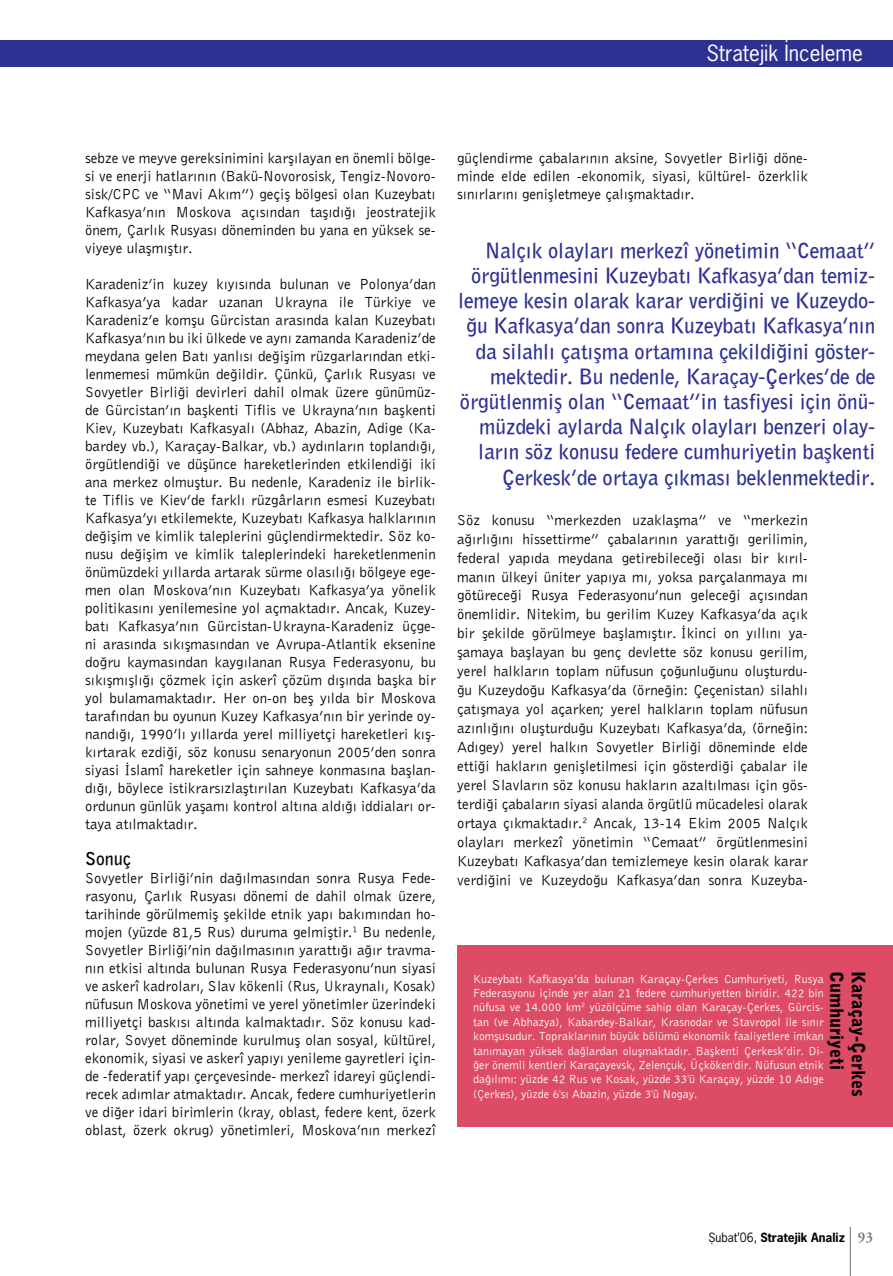
<style>
.page{position:relative;width:893px;height:1276px;background:#fff}
.page>*{position:absolute;margin:0;border:0;box-sizing:border-box;transform-origin:0 0}
.t1{font:21px/25.2px "Bell Gothic X Bold";color:#2e3192;text-align:right}
.t2{font:21px "News Gothic";color:#fff}
.t3{font:18px "Bell Gothic X Black";color:#000}
.t4{font:18px "Bell Gothic X Bold";color:#000}
.t5{font:15px/18px "Bell Gothic X";color:#000;text-align:justify}
.t6{font:12px/14.4px "Bell Gothic X";color:#fff;text-align:justify}
.t7{font:700 12px "News Gothic";color:#000}
.s1{font-weight:400}
.s2{font-family:"Adobe Garamond Pro";font-weight:600;font-size:15px;color:#6d6f71}
</style>
<div class="page">
<hr style="left:850px;top:1226px;width:1px;height:50px;background:#6d6f71">
<div style="left:0;top:41px;width:893px;height:26px;background:#2e3192"></div>
<div style="left:457px;top:945px;width:436px;height:182px;background:#dd4b65"></div>
<h1 class="t2" style="left:706px;top:40px;width:158px">Stratejik İnceleme</h1>
<p class="t5" style="left:85px;top:149px;width:352px">sebze ve meyve gereksinimini karşılayan en önemli bölge&shy;si ve enerji hatlarının (Bakü-Novorosisk, Tengiz-Novoro&shy;sisk/CPC ve “Mavi Akım”) geçiş bölgesi olan Kuzeybatı Kafkasya’nın Moskova açısından taşıdığı jeostratejik önem, Çarlık Rusyası döneminden bu yana en yüksek se&shy;viyeye ulaşmıştır.</p>
<p class="t5" style="left:85px;top:275px;width:352px">Karadeniz’in kuzey kıyısında bulunan ve Polonya’dan Kafkasya’ya kadar uzanan Ukrayna ile Türkiye ve Karadeniz’e komşu Gürcistan arasında kalan Kuzeybatı Kafkasya’nın bu iki ülkede ve aynı zamanda Karadeniz’de meydana gelen Batı yanlısı değişim rüzgarlarından etki&shy;lenmemesi mümkün değildir. Çünkü, Çarlık Rusyası ve Sovyetler Birliği devirleri dahil olmak üzere günümüz&shy;de Gürcistan’ın başkenti Tiflis ve Ukrayna’nın başkenti Kiev, Kuzeybatı Kafkasyalı (Abhaz, Abazin, Adige (Ka&shy;bardey vb.), Karaçay-Balkar, vb.) aydınların toplandığı, örgütlendiği ve düşünce hareketlerinden etkilendiği iki ana merkez olmuştur. Bu nedenle, Karadeniz ile birlik&shy;te Tiflis ve Kiev’de farklı rüzgârların esmesi Kuzeybatı Kafkasya’yı etkilemekte, Kuzeybatı Kafkasya halklarının değişim ve kimlik taleplerini güçlendirmektedir. Söz ko&shy;nusu değişim ve kimlik taleplerindeki hareketlenmenin önümüzdeki yıllarda artarak sürme olasılığı bölgeye ege&shy;men olan Moskova’nın Kuzeybatı Kafkasya’ya yönelik politikasını yenilemesine yol açmaktadır. Ancak, Kuzey&shy;batı Kafkasya’nın Gürcistan-Ukrayna-Karadeniz üçge&shy;ni arasında sıkışmasından ve Avrupa-Atlantik eksenine doğru kaymasından kaygılanan Rusya Federasyonu, bu sıkışmışlığı çözmek için askerî çözüm dışında başka bir yol bulamamaktadır. Her on-on beş yılda bir Moskova tarafından bu oyunun Kuzey Kafkasya’nın bir yerinde oy&shy;nandığı, 1990’lı yıllarda yerel milliyetçi hareketleri kış&shy;kırtarak ezdiği, söz konusu senaryonun 2005’den sonra siyasi İslamî hareketler için sahneye konmasına başlan&shy;dığı, böylece istikrarsızlaştırılan Kuzeybatı Kafkasya’da ordunun günlük yaşamı kontrol altına aldığı iddiaları or&shy;taya atılmaktadır.</p>
<p class="t4" style="left:85px;top:847px;width:47px">Sonuç</p>
<p class="t5" style="left:85px;top:869px;width:352px">Sovyetler Birliği’nin dağılmasından sonra Rusya Fede&shy;rasyonu, Çarlık Rusyası dönemi de dahil olmak üzere, tarihinde görülmemiş şekilde etnik yapı bakımından ho&shy;mojen (yüzde 81,5 Rus) duruma gelmiştir.<sup>1</sup> Bu nedenle, Sovyetler Birliği’nin dağılmasının yarattığı ağır travma&shy;nın etkisi altında bulunan Rusya Federasyonu’nun siyasi ve askerî kadroları, Slav kökenli (Rus, Ukraynalı, Kosak) nüfusun Moskova yönetimi ve yerel yönetimler üzerindeki milliyetçi baskısı altında kalmaktadır. Söz konusu kad&shy;rolar, Sovyet döneminde kurulmuş olan sosyal, kültürel, ekonomik, siyasi ve askerî yapıyı yenileme gayretleri için&shy;de -federatif yapı çerçevesinde- merkezî idareyi güçlendi&shy;recek adımlar atmaktadır. Ancak, federe cumhuriyetlerin ve diğer idari birimlerin (kray, oblast, federe kent, özerk oblast, özerk okrug) yönetimleri, Moskova’nın merkezî</p>
<p class="t5" style="left:457px;top:149px;width:352px">güçlendirme çabalarının aksine, Sovyetler Birliği döne&shy;minde elde edilen -ekonomik, siyasi, kültürel- özerklik sınırlarını genişletmeye çalışmaktadır.</p>
<p class="t1" style="left:458px;top:237px;width:419px">Nalçık olayları merkezî yönetimin “Cemaat” örgütlenmesini Kuzeybatı Kafkasya’dan temiz&shy;lemeye kesin olarak karar verdiğini ve Kuzeydo&shy;ğu Kafkasya’dan sonra Kuzeybatı Kafkasya’nın da silahlı çatışma ortamına çekildiğini göster&shy;mektedir. Bu nedenle, Karaçay-Çerkes’de de örgütlenmiş olan “Cemaat”in tasfiyesi için önü&shy;müzdeki aylarda Nalçık olayları benzeri olay&shy;ların söz konusu federe cumhuriyetin başkenti Çerkesk’de ortaya çıkması beklenmektedir.</p>
<p class="t5" style="left:457px;top:510px;width:352px;line-height:18.9px">Söz konusu “merkezden uzaklaşma” ve “merkezin ağırlığını hissettirme” çabalarının yarattığı gerilimin, federal yapıda meydana getirebileceği olası bir kırıl&shy;manın ülkeyi üniter yapıya mı, yoksa parçalanmaya mı götüreceği Rusya Federasyonu’nun geleceği açısından önemlidir. Nitekim, bu gerilim Kuzey Kafkasya’da açık bir şekilde görülmeye başlamıştır. İkinci on yıllını ya&shy;şamaya başlayan bu genç devlette söz konusu gerilim, yerel halkların toplam nüfusun çoğunluğunu oluşturdu&shy;ğu Kuzeydoğu Kafkasya’da (örneğin: Çeçenistan) silahlı çatışmaya yol açarken; yerel halkların toplam nüfusun azınlığını oluşturduğu Kuzeybatı Kafkasya’da, (örneğin:<br>Adıgey) yerel halkın Sovyetler Birliği döneminde elde ettiği hakların genişletilmesi için gösterdiği çabalar ile yerel Slavların söz konusu hakların azaltılması için gös&shy;terdiği çabaların siyasi alanda örgütlü mücadelesi olarak ortaya çıkmaktadır.<sup>2</sup> Ancak, 13-14 Ekim 2005 Nalçık olayları merkezî yönetimin “Cemaat” örgütlenmesini Kuzeybatı Kafkasya’dan temizlemeye kesin olarak karar verdiğini ve Kuzeydoğu Kafkasya’dan sonra Kuzeyba-</p>
<p class="t6" style="left:473px;top:971px;width:352px">Kuzeybatı Kafkasya’da bulunan Karaçay-Çerkes Cumhuriyeti, Rusya Federasyonu içinde yer alan 21 federe cumhuriyetten biridir. 422 bin nüfusa ve 14.000 km<sup>2</sup> yüzölçüme sahip olan Karaçay-Çerkes, Gürcis&shy;tan (ve Abhazya), Kabardey-Balkar, Krasnodar ve Stavropol ile sınır komşusudur. Topraklarının büyük bölümü ekonomik faaliyetlere imkan tanımayan yüksek dağlardan oluşmaktadır. Başkenti Çerkesk’dir. Di&shy;ğer önemli kentleri Karaçayevsk, Zelençuk, Üçköken'dir. Nüfusun etnik dağılımı: yüzde 42 Rus ve Kosak, yüzde 33'ü Karaçay, yüzde 10 Adıge (Çerkes), yüzde 6'sı Abazin, yüzde 3'ü Nogay.</p>
<p class="t3" style="left:848px;top:971px;width:101px;rotate:90deg">Cumhuriyeti</p>
<p class="t3" style="left:870px;top:971px;width:127px;rotate:90deg">Karaçay-Çerkes</p>
<p class="t7" style="left:708px;top:1230px;width:166px"><span class="s1">Şubat’06,</span> Stratejik Analiz <span class="s2">93</span></p>
</div>
